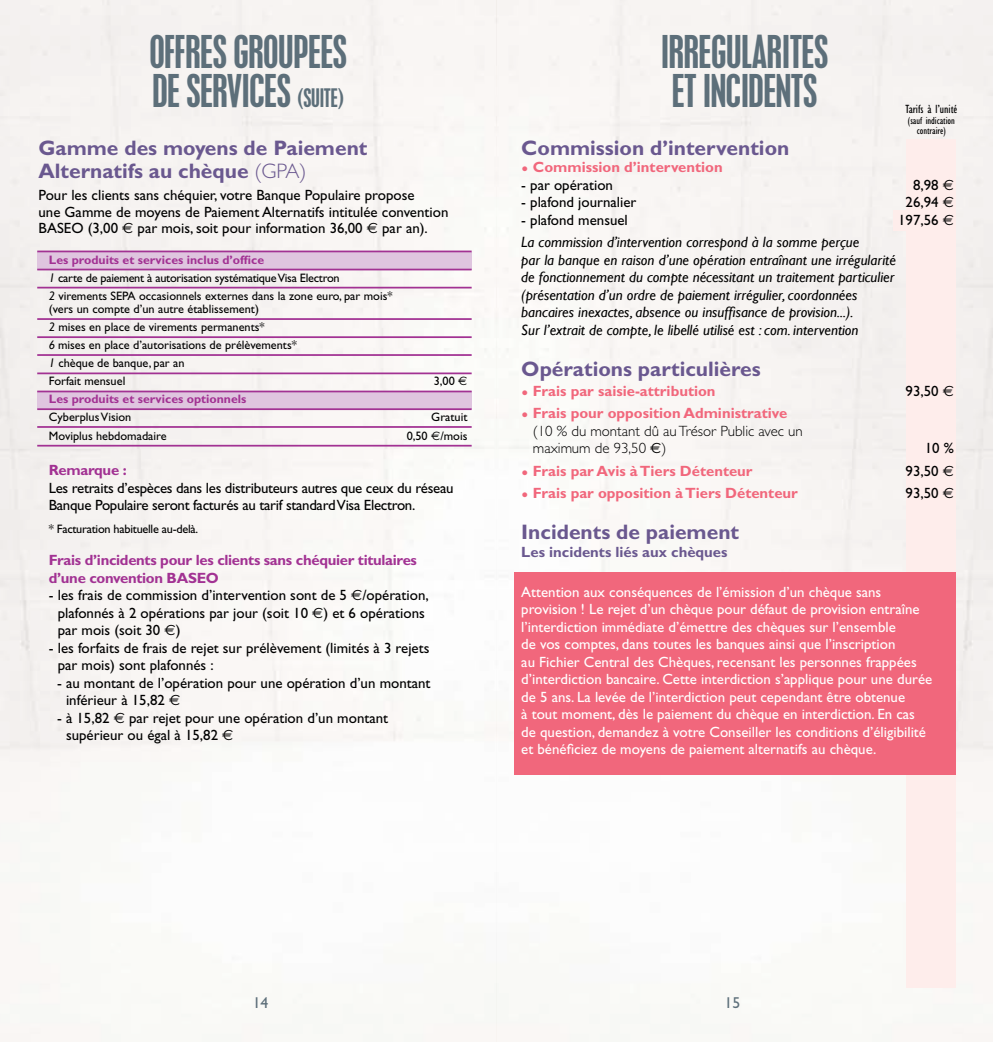
<style>
.page{position:relative;width:993px;height:1042px;background:#fff}
.page>*{position:absolute;margin:0;border:0;box-sizing:border-box;transform-origin:0 0}
.t1{font:condensed 40.25px/38.5px "Placard MT Std";letter-spacing:-.01em;color:#5d6f7a}
.t2{font:700 21px/23.6px "Gill Sans";color:#6a588f}
.t3{font:15.75px "Gill Sans";color:#5d6f7a}
.t4{font:14.88px/17.5px "Gill Sans";color:#000}
.t5{font:14.88px/17.5px "Gill Sans";color:#fff}
.t6{font:italic 14.88px/17.5px "Gill Sans";color:#000}
.t7{font:14.88px/17.5px "Gill Sans";letter-spacing:-.02em;color:#000}
.t8{font:700 14.88px "Gill Sans";color:#f1677c}
.t9{font:300 14.88px/17.5px "Gill Sans";color:#000}
.t10{font:700 14.88px/17.5px "Gill Sans";letter-spacing:-.02em;color:#a23293}
.t11{font:700 14.88px "Gill Sans";color:#6a588f}
.t12{font:12.25px/18px "Gill Sans";color:#000}
.t13{font:12.25px/18px "Gill Sans";letter-spacing:-.02em;color:#000}
.t14{font:700 12.25px "Gill Sans";color:#a23293}
.t15{font:condensed 12.25px "Gill Sans";color:#000}
.t16{font:condensed 10.5px/10.5px "Gill Sans";color:#000;text-align:center}
.s1{font-size:22.75px}
.s2{font-weight:300}
.s3{font-family:"Euro Sans"}
.s4{font-weight:700;color:#a23293}
.s5{font-style:italic}
.s6{font-weight:800}
.s7{font-weight:800;color:#f1677c}
.s8{font-weight:700;color:#f1677c}
.s9{font-family:"Euro Sans";font-weight:400}
</style>
<div class="page">
<div style="left:0;top:0;width:992px;height:1042px;background:#f9f7f5"></div>
<div style="left:37px;top:252px;width:434px;height:18px;background:#dfc5df"></div>
<div style="left:37px;top:391px;width:434px;height:18px;background:#dfc5df"></div>
<hr style="left:37px;top:251px;width:434px;height:1px;background:#a23293">
<hr style="left:37px;top:372px;width:434px;height:2px;background:#a23293">
<hr style="left:37px;top:269px;width:434px;height:1px;background:#a23293">
<hr style="left:37px;top:391px;width:434px;height:1px;background:#a23293">
<hr style="left:37px;top:408px;width:434px;height:2px;background:#a23293">
<hr style="left:37px;top:426px;width:434px;height:2px;background:#a23293">
<hr style="left:37px;top:445px;width:434px;height:1px;background:#a23293">
<hr style="left:37px;top:287px;width:434px;height:1px;background:#a23293">
<hr style="left:37px;top:318px;width:434px;height:2px;background:#a23293">
<hr style="left:37px;top:354px;width:434px;height:2px;background:#a23293">
<hr style="left:37px;top:336px;width:434px;height:2px;background:#a23293">
<div style="left:905px;top:139px;width:50px;height:848px;background:#feedeb"></div>
<div style="left:893px;top:210px;width:42px;height:21px;background:#feedeb"></div>
<div style="left:513px;top:572px;width:442px;height:202px;background:#f1677c"></div>
<h1 class="t1" style="left:149px;top:33px;width:199px">OFFRES GROUPEES<br>DE SERVICES <span class="s1">(SUITE)</span></h1>
<h1 class="t1" style="left:661px;top:33px;width:169px">IRREGULARITES<br>ET INCIDENTS</h1>
<p class="t15" style="left:905px;top:102px;width:53px">Tarifs à l’unité</p>
<p class="t16" style="left:907px;top:115px;width:48px">(sauf indication contraire)</p>
<h2 class="t2" style="left:38px;top:136px;width:330px">Gamme des moyens de Paiement<br>Alternatifs au chèque <span class="s2">(GPA)</span></h2>
<p class="t4" style="left:38px;top:187px;width:411px;line-height:16.6px">Pour les clients sans chéquier, votre Banque Populaire propose<br>une Gamme de moyens de Paiement Alternatifs intitulée convention<br>BASEO (3,00 <span class="s3">E</span> par mois, soit pour information 36,00 <span class="s3">E</span> par an).</p>
<p class="t13" style="left:49px;top:251px;width:345px"><span class="s4">Les produits et services inclus d’office<br></span><span class="s5">1</span> carte de paiement à autorisation systématique Visa Electron<br><span class="s5">2</span> virements SEPA occasionnels externes dans la zone euro, par mois*</p>
<p class="t12" style="left:49px;top:300px;width:249px">(vers un compte d’un autre établissement)<br><span class="s5">2</span> mises en place de virements permanents*<br><span class="s5">6</span> mises en place d’autorisations de prélèvements* <span class="s5">1</span> chèque de banque, par an<br>Forfait mensuel</p>
<p class="t12" style="left:433px;top:372px;width:35px">3,00 <span class="s3">E</span></p>
<p class="t14" style="left:49px;top:392px;width:199px">Les produits et services optionnels</p>
<p class="t12" style="left:49px;top:408px;width:84px">Cyberplus Vision</p>
<p class="t12" style="left:431px;top:408px;width:38px">Gratuit</p>
<p class="t12" style="left:49px;top:426px;width:119px">Moviplus hebdomadaire</p>
<p class="t12" style="left:406px;top:426px;width:62px">0,50 <span class="s3">E</span>/mois</p>
<p class="t10" style="left:49px;top:461px;width:79px">Remarque :</p>
<p class="t7" style="left:49px;top:479px;width:406px">Les retraits d’espèces dans les distributeurs autres que ceux du réseau<br>Banque Populaire seront facturés au tarif standard Visa Electron.</p>
<p class="t13" style="left:49px;top:519px;width:151px">* Facturation habituelle au-delà.</p>
<p class="t10" style="left:49px;top:551px;width:369px">Frais d’incidents pour les clients sans chéquier titulaires d’une convention BASEO</p>
<p class="t4" style="left:58px;top:586px;width:372px;text-indent:-9px">- les frais de commission d’intervention sont de 5 <span class="s3">€</span>/opération, plafonnés à 2 opérations par jour (soit 10 <span class="s3">€</span>) et 6 opérations par mois (soit 30 <span class="s3">€</span>)</p>
<p class="t4" style="left:58px;top:639px;width:373px;text-indent:-9px">- les forfaits de frais de rejet sur prélèvement (limités à 3 rejets par mois) sont plafonnés :</p>
<p class="t4" style="left:66px;top:674px;width:366px;text-indent:-9px">- au montant de l’opération pour une opération d’un montant inférieur à 15,82 <span class="s3">€</span></p>
<p class="t4" style="left:66px;top:709px;width:323px;text-indent:-9px">- à 15,82 <span class="s3">€</span> par rejet pour une opération d’un montant supérieur ou égal à 15,82 <span class="s3">€</span></p>
<h2 class="t2" style="left:521px;top:136px;width:269px">Commission d’intervention</h2>
<p class="t8" style="left:521px;top:158px;width:203px"><span class="s6">•</span> Commission d’intervention</p>
<p class="t4" style="left:521px;top:176px;width:93px">- par opération</p>
<p class="t4" style="left:912px;top:176px;width:42px">8,98 <span class="s3">E</span></p>
<p class="t4" style="left:521px;top:193px;width:117px">- plafond journalier</p>
<p class="t4" style="left:905px;top:193px;width:50px">26,94 <span class="s3">E</span></p>
<p class="t4" style="left:521px;top:211px;width:108px">- plafond mensuel</p>
<p class="t4" style="left:897px;top:211px;width:57px">197,56 <span class="s3">E</span></p>
<p class="t6" style="left:521px;top:233px;width:376px">La commission d’intervention correspond à la somme perçue<br>par la banque en raison d’une opération entraînant une irrégularité de fonctionnement du compte nécessitant un traitement particulier (présentation d’un ordre de paiement irrégulier, coordonnées bancaires inexactes, absence ou insuffisance de provision...).<br>Sur l’extrait de compte, le libellé utilisé est : com. intervention</p>
<h2 class="t2" style="left:521px;top:357px;width:241px">Opérations particulières</h2>
<p class="t8" style="left:521px;top:382px;width:196px"><span class="s6">•</span> Frais par saisie-attribution</p>
<p class="t4" style="left:905px;top:382px;width:50px">93,50 <span class="s3">E</span></p>
<p class="t9" style="left:532px;top:405px;width:271px;text-indent:-12px"><span class="s7">•</span> <span class="s8">Frais pour opposition Administrative </span>(10 % du montant dû au Trésor Public avec un maximum de 93,50 <span class="s9">E</span>)</p>
<p class="t4" style="left:924px;top:439px;width:31px">10 %</p>
<p class="t8" style="left:521px;top:462px;width:233px"><span class="s6">•</span> Frais par Avis à Tiers Détenteur</p>
<p class="t4" style="left:905px;top:462px;width:50px">93,50 <span class="s3">E</span></p>
<p class="t8" style="left:521px;top:484px;width:278px"><span class="s6">•</span> Frais par opposition à Tiers Détenteur</p>
<p class="t4" style="left:905px;top:484px;width:50px">93,50 <span class="s3">E</span></p>
<h2 class="t2" style="left:521px;top:520px;width:219px">Incidents de paiement</h2>
<p class="t11" style="left:521px;top:543px;width:208px">Les incidents liés aux chèques</p>
<p class="t5" style="left:521px;top:583px;width:412px">Attention aux conséquences de l’émission d’un chèque sans provision ! Le rejet d’un chèque pour défaut de provision entraîne l’interdiction immédiate d’émettre des chèques sur l’ensemble<br>de vos comptes, dans toutes les banques ainsi que l’inscription<br>au Fichier Central des Chèques, recensant les personnes frappées d’interdiction bancaire. Cette interdiction s’applique pour une durée de 5 ans. La levée de l’interdiction peut cependant être obtenue<br>à tout moment, dès le paiement du chèque en interdiction. En cas de question, demandez à votre Conseiller les conditions d’éligibilité et bénéficiez de moyens de paiement alternatifs au chèque.</p>
<p class="t3" style="left:253px;top:993px;width:17px">14</p>
<p class="t3" style="left:724px;top:993px;width:17px">15</p>
</div>
